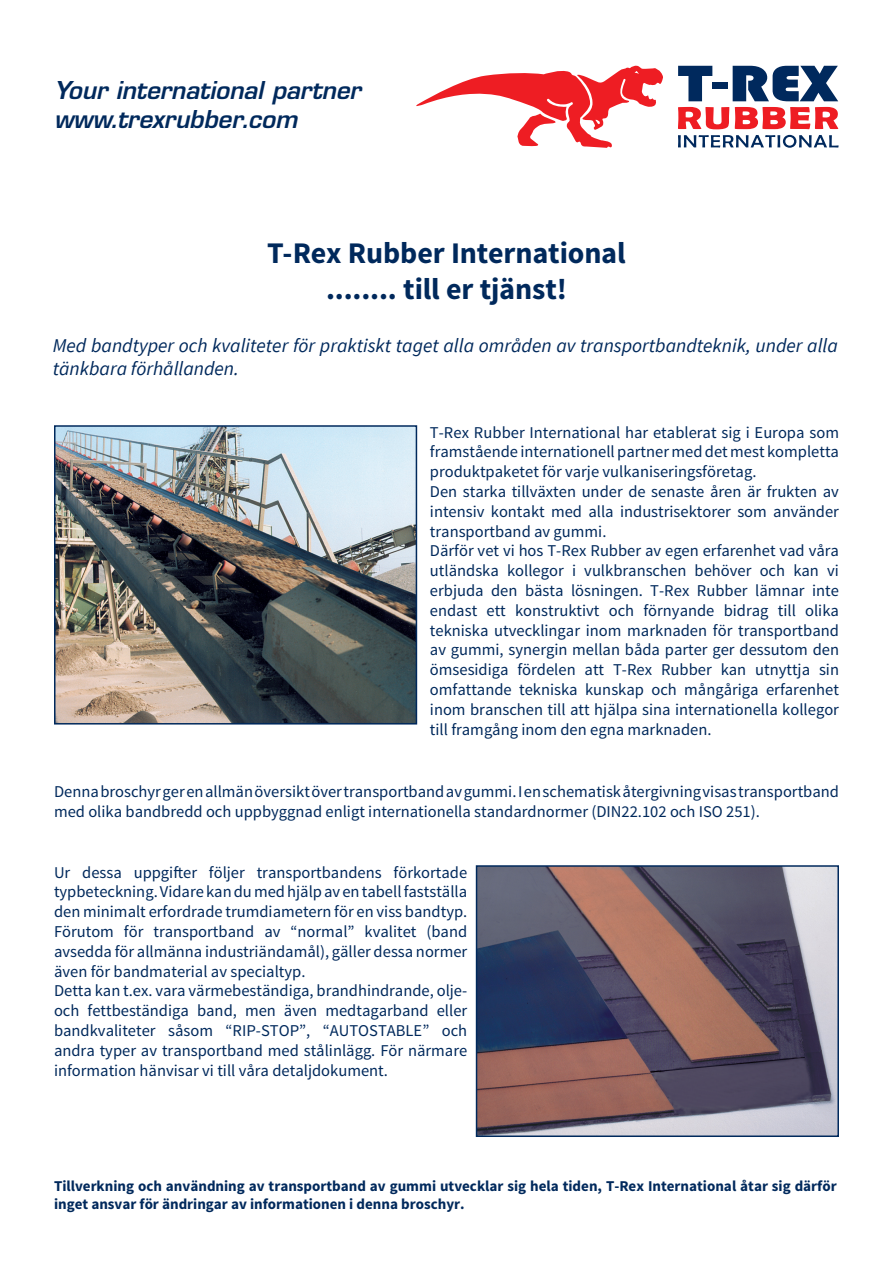
<style>
.page{position:relative;width:893px;height:1263px;background:#fff}
.page>*{position:absolute;margin:0;border:0;box-sizing:border-box;transform-origin:0 0}
.t1{font:700 30px "Source Sans Pro";letter-spacing:-.005em;color:#00295c}
.t2{font:italic 600 24px/28.8px "Eurostile LT Std";letter-spacing:-.005em;color:#00295c}
.t3{font:italic 19.5px/23.4px "Source Sans Pro";color:#00295c}
.t4{font:16.5px/19.8px "Source Sans Pro";color:#00295c;text-align:justify}
.t5{font:700 15px/18px "Source Sans Pro";color:#00295c}
</style>
<div class="page">
<img style="left:479px;top:868px;width:357px;height:266px">
<div style="left:476px;top:865px;width:363px;height:272px;border:2px solid #00295c"></div>
<img style="left:57px;top:428px;width:357px;height:293px">
<div style="left:54px;top:425px;width:363px;height:299px;border:2px solid #00295c"></div>
<svg style="left:416px;top:65px;width:247px;height:83px"></svg>
<svg style="left:733px;top:66px;width:105px;height:35px"></svg>
<div style="left:713px;top:82px;width:15px;height:7px;background:#00295d"></div>
<svg style="left:678px;top:66px;width:34px;height:35px"></svg>
<svg style="left:678px;top:135px;width:160px;height:13px"></svg>
<svg style="left:735px;top:107px;width:103px;height:22px"></svg>
<svg style="left:678px;top:107px;width:51px;height:22px"></svg>
<h2 class="t2" style="left:54px;top:76px;width:308px">Your international partner www.trexrubber.com</h2>
<p class="t1" style="left:267px;top:234px;width:360px">T-Rex Rubber International</p>
<p class="t1" style="left:326px;top:270px;width:242px">........ till er tjänst!</p>
<p class="t3" style="left:53px;top:334px;width:786px">Med bandtyper och kvaliteter för praktiskt taget alla områden av transportbandteknik, under alla tänkbara förhållanden.</p>
<p class="t4" style="left:430px;top:422px;width:411px">T-Rex Rubber International har etablerat sig i Europa som framstående internationell partner med det mest kompletta produktpaketet för varje vulkaniseringsföretag.</p>
<p class="t4" style="left:430px;top:482px;width:411px">Den starka tillväxten under de senaste åren är frukten av intensiv kontakt med alla industrisektorer som använder transportband av gummi.</p>
<p class="t4" style="left:430px;top:541px;width:411px">Därför vet vi hos T-Rex Rubber av egen erfarenhet vad våra utländska kollegor i vulkbranschen behöver och kan vi erbjuda den bästa lösningen. T-Rex Rubber lämnar inte endast ett konstruktivt och förnyande bidrag till olika tekniska utvecklingar inom marknaden för transportband av gummi, synergin mellan båda parter ger dessutom den ömsesidiga fördelen att T-Rex Rubber kan utnyttja sin omfattande tekniska kunskap och mångåriga erfarenhet inom branschen till att hjälpa sina internationella kollegor till framgång inom den egna marknaden.</p>
<p class="t4" style="left:54px;top:782px;width:787px">Denna broschyr ger en allmän översikt över transportband av gummi. I en schematisk återgivning visas transportband med olika bandbredd och uppbyggnad enligt internationella standardnormer (DIN22.102 och ISO 251).</p>
<p class="t4" style="left:54px;top:862px;width:415px">Ur dessa uppgifter följer transportbandens förkortade typbeteckning. Vidare kan du med hjälp av en tabell fastställa den minimalt erfordrade trumdiametern för en viss bandtyp.</p>
<p class="t4" style="left:54px;top:922px;width:415px">Förutom för transportband av “normal” kvalitet (band avsedda för allmänna industriändamål), gäller dessa normer även för bandmaterial av specialtyp.</p>
<p class="t4" style="left:54px;top:981px;width:415px">Detta kan t.ex. vara värmebeständiga, brandhindrande, olje&shy;och fettbeständiga band, men även medtagarband eller bandkvaliteter såsom “RIP-STOP”, “AUTOSTABLE” och andra typer av transportband med stålinlägg. För närmare information hänvisar vi till våra detaljdokument.</p>
<p class="t5" style="left:54px;top:1177px;width:784px">Tillverkning och användning av transportband av gummi utvecklar sig hela tiden, T-Rex International åtar sig därför inget ansvar för ändringar av informationen i denna broschyr.</p>
</div>
